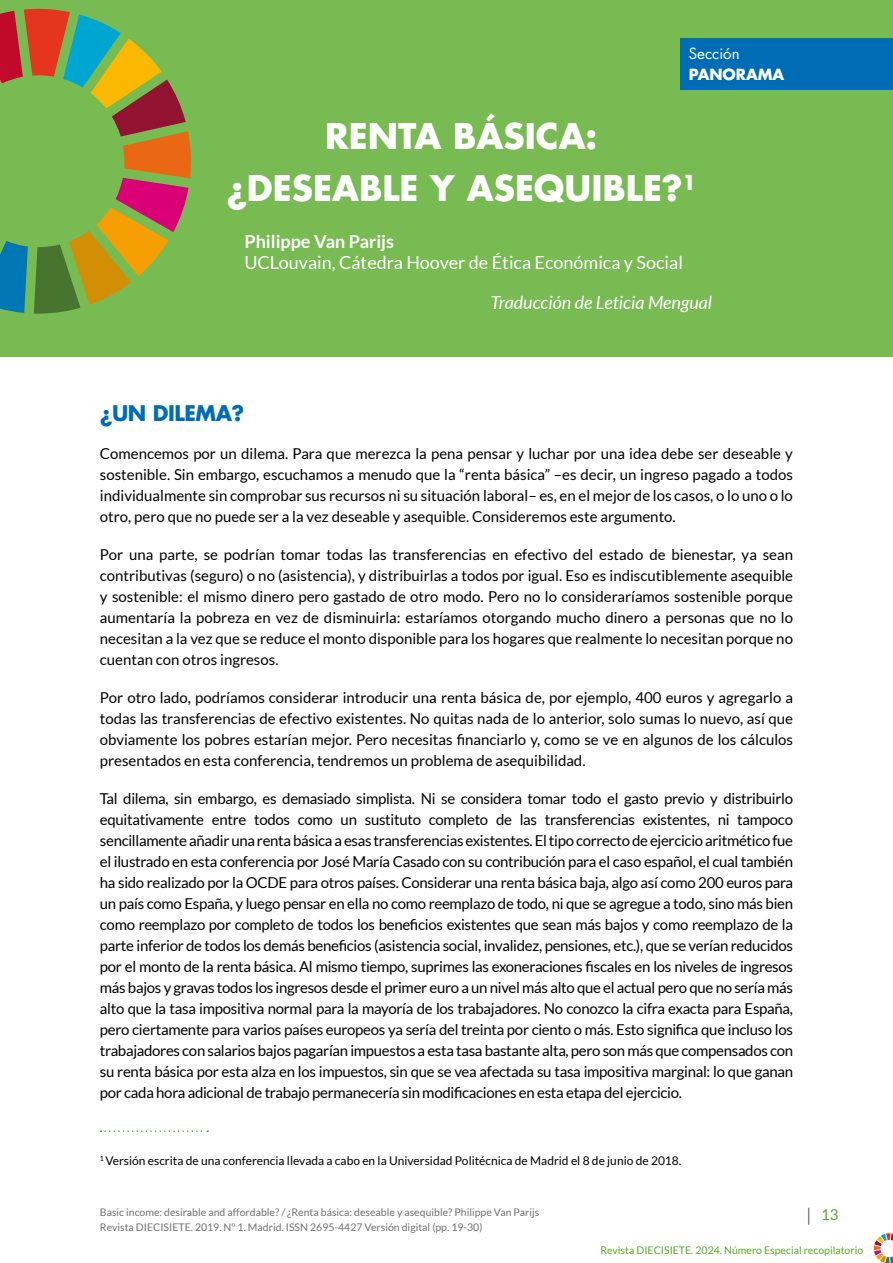
<style>
.page{position:relative;width:893px;height:1263px;background:#fff}
.page>*{position:absolute;margin:0;border:0;box-sizing:border-box;transform-origin:0 0}
.t1{font:700 34.5px/52.5px "Futura Std";color:#fff;text-align:center}
.t2{font:700 21px "Futura Std";letter-spacing:-.02em;color:#006cb5}
.t3{font:18px "Lato";color:#fff}
.t4{font:italic 18px "Lato";color:#fff}
.t5{font:700 18px "Lato";color:#fff}
.t6{font:15px/21px "Lato";color:#000;text-align:justify}
.t7{font:700 15px "Futura Std";color:#fff}
.t8{font:15px "Futura Std";color:#fff}
.t9{font:15px "Lato";color:#57ab27}
.t10{font:12px "Lato";color:#000}
.t11{font:10.5px/15px "Lato";color:#707172}
.t12{font:10.5px "Lato";color:#57ab27}
</style>
<div class="page">
<svg style="left:808px;top:1208px;width:1px;height:17px"></svg>
<svg style="left:874px;top:1233px;width:19px;height:30px"></svg>
<div style="left:0;top:0;width:893px;height:357px;background:#78bb52"></div>
<svg style="left:0;top:9px;width:191px;height:305px"></svg>
<svg style="left:101px;top:1130px;width:107px;height:2px"></svg>
<div style="left:680px;top:38px;width:213px;height:51px;background:#006cb5"></div>
<p class="t8" style="left:689px;top:44px;width:52px">Sección</p>
<p class="t7" style="left:689px;top:65px;width:97px">PANORAMA</p>
<h1 class="t1" style="left:226px;top:109px;width:471px">RENTA BÁSICA: ¿DESEABLE Y ASEQUIBLE?<sup>1</sup></h1>
<p class="t5" style="left:244px;top:231px;width:151px">Philippe Van Parijs</p>
<p class="t3" style="left:244px;top:252px;width:440px">UCLouvain, Cátedra Hoover de Ética Económica y Social</p>
<p class="t4" style="left:490px;top:292px;width:223px">Traducción de Leticia Mengual</p>
<h2 class="t2" style="left:100px;top:399px;width:146px">¿UN DILEMA?</h2>
<p class="t6" style="left:100px;top:443px;width:695px">Comencemos por un dilema. Para que merezca la pena pensar y luchar por una idea debe ser deseable y sostenible. Sin embargo, escuchamos a menudo que la “renta básica” –es decir, un ingreso pagado a todos individualmente sin comprobar sus recursos ni su situación laboral– es, en el mejor de los casos, o lo uno o lo otro, pero que no puede ser a la vez deseable y asequible. Consideremos este argumento.</p>
<p class="t6" style="left:100px;top:544px;width:695px">Por una parte, se podrían tomar todas las transferencias en efectivo del estado de bienestar, ya sean contributivas (seguro) o no (asistencia), y distribuirlas a todos por igual. Eso es indiscutiblemente asequible y sostenible: el mismo dinero pero gastado de otro modo. Pero no lo consideraríamos sostenible porque aumentaría la pobreza en vez de disminuirla: estaríamos otorgando mucho dinero a personas que no lo necesitan a la vez que se reduce el monto disponible para los hogares que realmente lo necesitan porque no cuentan con otros ingresos.</p>
<p class="t6" style="left:100px;top:687px;width:695px">Por otro lado, podríamos considerar introducir una renta básica de, por ejemplo, 400 euros y agregarlo a todas las transferencias de efectivo existentes. No quitas nada de lo anterior, solo sumas lo nuevo, así que obviamente los pobres estarían mejor. Pero necesitas financiarlo y, como se ve en algunos de los cálculos presentados en esta conferencia, tendremos un problema de asequibilidad.</p>
<p class="t6" style="left:100px;top:788px;width:695px">Tal dilema, sin embargo, es demasiado simplista. Ni se considera tomar todo el gasto previo y distribuirlo equitativamente entre todos como un sustituto completo de las transferencias existentes, ni tampoco sencillamente añadir una renta básica a esas transferencias existentes. El tipo correcto de ejercicio aritmético fue el ilustrado en esta conferencia por José María Casado con su contribución para el caso español, el cual también ha sido realizado por la OCDE para otros países. Considerar una renta básica baja, algo así como 200 euros para un país como España, y luego pensar en ella no como reemplazo de todo, ni que se agregue a todo, sino más bien como reemplazo por completo de todos los beneficios existentes que sean más bajos y como reemplazo de la parte inferior de todos los demás beneficios (asistencia social, invalidez, pensiones, etc.), que se verían reducidos por el monto de la renta básica. Al mismo tiempo, suprimes las exoneraciones fiscales en los niveles de ingresos más bajos y gravas todos los ingresos desde el primer euro a un nivel más alto que el actual pero que no sería más alto que la tasa impositiva normal para la mayoría de los trabajadores. No conozco la cifra exacta para España, pero ciertamente para varios países europeos ya sería del treinta por ciento o más. Esto significa que incluso los trabajadores con salarios bajos pagarían impuestos a esta tasa bastante alta, pero son más que compensados con su renta básica por esta alza en los impuestos, sin que se vea afectada su tasa impositiva marginal: lo que ganan por cada hora adicional de trabajo permanecería sin modificaciones en esta etapa del ejercicio.</p>
<p class="t10" style="left:100px;top:1154px;width:583px"><sup>1</sup> Versión escrita de una conferencia llevada a cabo en la Universidad Politécnica de Madrid el 8 de junio de 2018.</p>
<p class="t11" style="left:100px;top:1205px;width:441px">Basic income: desirable and affordable? / ¿Renta básica: deseable y asequible? Philippe Van Parijs<br>Revista DIECISIETE. 2019. Nº 1. Madrid. ISSN 2695-4427 Versión digital (pp. 19-30)</p>
<p class="t9" style="left:821px;top:1206px;width:19px">13</p>
<p class="t12" style="left:600px;top:1244px;width:264px">Revista DIECISIETE. 2024. Número Especial recopilatorio</p>
</div>
